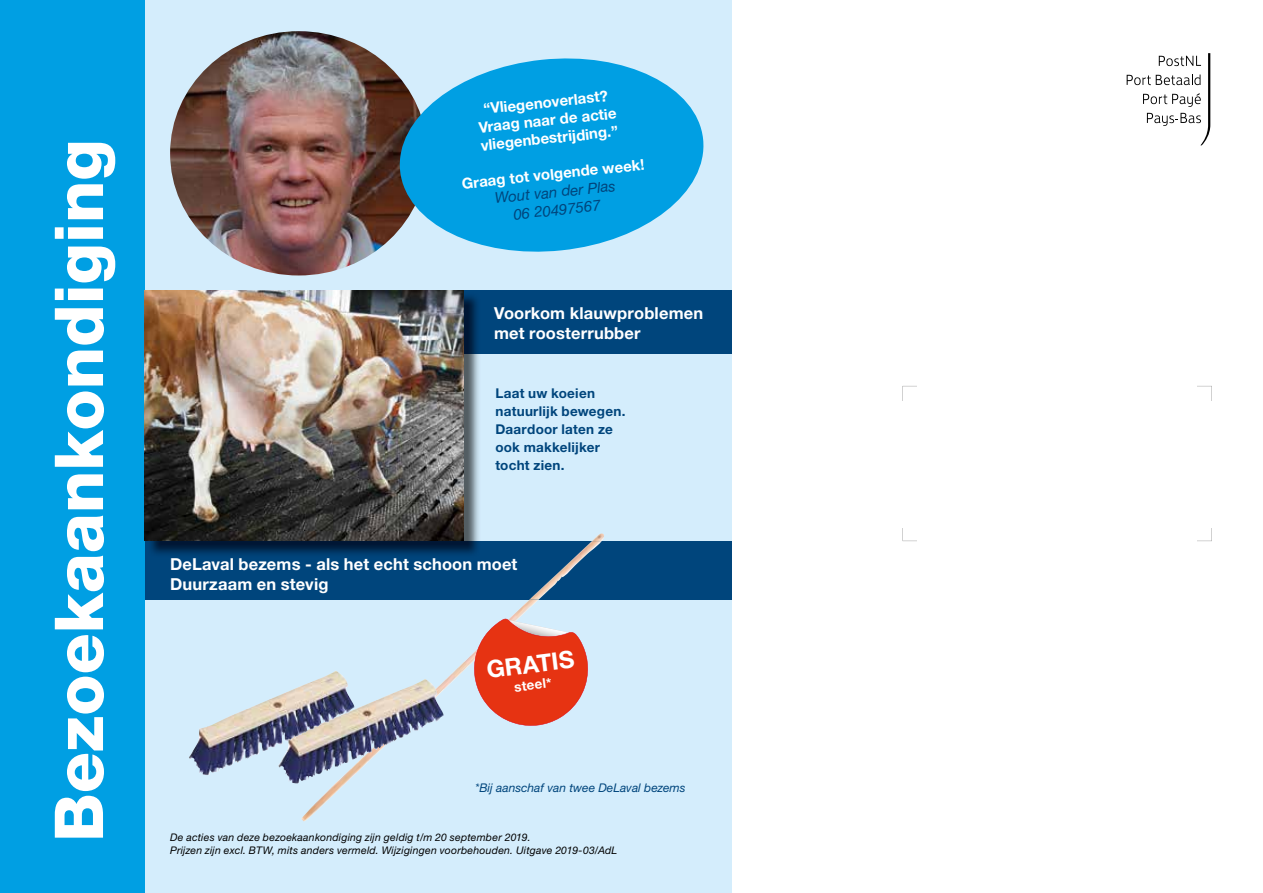
<style>
.page{position:relative;width:1263px;height:893px;background:#fff}
.page>*{position:absolute;margin:0;border:0;box-sizing:border-box;transform-origin:0 0}
.t1{font:800 67.5px "Helvetica Neue LT Std";color:#fff}
.t2{font:700 24px "Helvetica Neue LT Std";color:#fff}
.t3{font:700 16.5px/19.8px "Helvetica Neue LT Std";letter-spacing:.01em;color:#fff}
.t4{font:700 15px/18px "Helvetica Neue LT Std";color:#fff;text-align:center}
.t5{font:italic 15px/18px "Helvetica Neue LT Std";color:#00457c;text-align:center}
.t6{font:700 13.5px/18px "Helvetica Neue LT Std";letter-spacing:.02em;color:#00457c}
.t7{font:700 13.5px "Helvetica Neue LT Std";color:#fff}
.t8{font:italic 12px "Helvetica Neue LT Std";color:#00457c}
.t9{font:italic 10.5px/13.5px "Helvetica Neue LT Std";letter-spacing:.02em;color:#000}
</style>
<div class="page">
<div style="left:145px;top:0;width:586px;height:893px;background:#d4edfc"></div>
<div style="left:0;top:0;width:145px;height:893px;background:#009fe3"></div>
<svg style="left:1127px;top:53px;width:83px;height:92px"></svg>
<div style="left:145px;top:290px;width:586px;height:64px;background:#00457c"></div>
<div style="left:145px;top:541px;width:586px;height:59px;background:#00457c"></div>
<img style="left:151px;top:293px;width:328px;height:261px">
<img style="left:463px;top:307px;width:16px;height:15px">
<img style="left:463px;top:327px;width:16px;height:12px">
<img style="left:145px;top:290px;width:318px;height:251px">
<img style="left:413px;top:533px;width:191px;height:156px">
<img style="left:301px;top:783px;width:45px;height:38px">
<img style="left:529px;top:541px;width:73px;height:59px">
<img style="left:287px;top:679px;width:157px;height:104px">
<svg style="left:466px;top:618px;width:130px;height:108px"></svg>
<img style="left:170px;top:31px;width:225px;height:244px">
<svg style="left:395px;top:58px;width:309px;height:194px;fill:#009fe3"></svg>
<img style="left:189px;top:671px;width:166px;height:104px">
<h1 class="t1" style="left:39px;top:842px;width:704px;rotate:-90deg">Bezoekaankondiging</h1>
<h3 class="t4" style="left:476px;top:100px;width:140px;rotate:-6deg">“Vliegenoverlast?<br>Vraag naar de actie vliegenbestrijding.”</h3>
<h3 class="t4" style="left:461px;top:174px;width:185px;rotate:-6deg">Graag tot volgende week!</h3>
<h3 class="t5" style="left:494px;top:189px;width:123px;rotate:-6deg">Wout van der Plas<br>06 20497567</h3>
<h3 class="t3" style="left:494px;top:303px;width:211px">Voorkom klauwproblemen met roosterrubber</h3>
<p class="t6" style="left:495px;top:384px;width:131px">Laat uw koeien natuurlijk bewegen.<br>Daardoor laten ze ook makkelijker tocht zien.</p>
<h3 class="t3" style="left:170px;top:554px;width:349px">DeLaval bezems - als het echt schoon moet<br>Duurzaam en stevig</h3>
<h2 class="t2" style="left:485px;top:655px;width:90px;rotate:-7deg">GRATIS</h2>
<p class="t7" style="left:513px;top:679px;width:39px;rotate:-7deg">steel*</p>
<p class="t8" style="left:475px;top:781px;width:212px">*Bij aanschaf van twee DeLaval bezems</p>
<p class="t9" style="left:170px;top:830px;width:449px">De acties van deze bezoekaankondiging zijn geldig t/m 20 september 2019.<br>Prijzen zijn excl. BTW, mits anders vermeld. Wijzigingen voorbehouden. Uitgave 2019-03/AdL</p>
</div>
